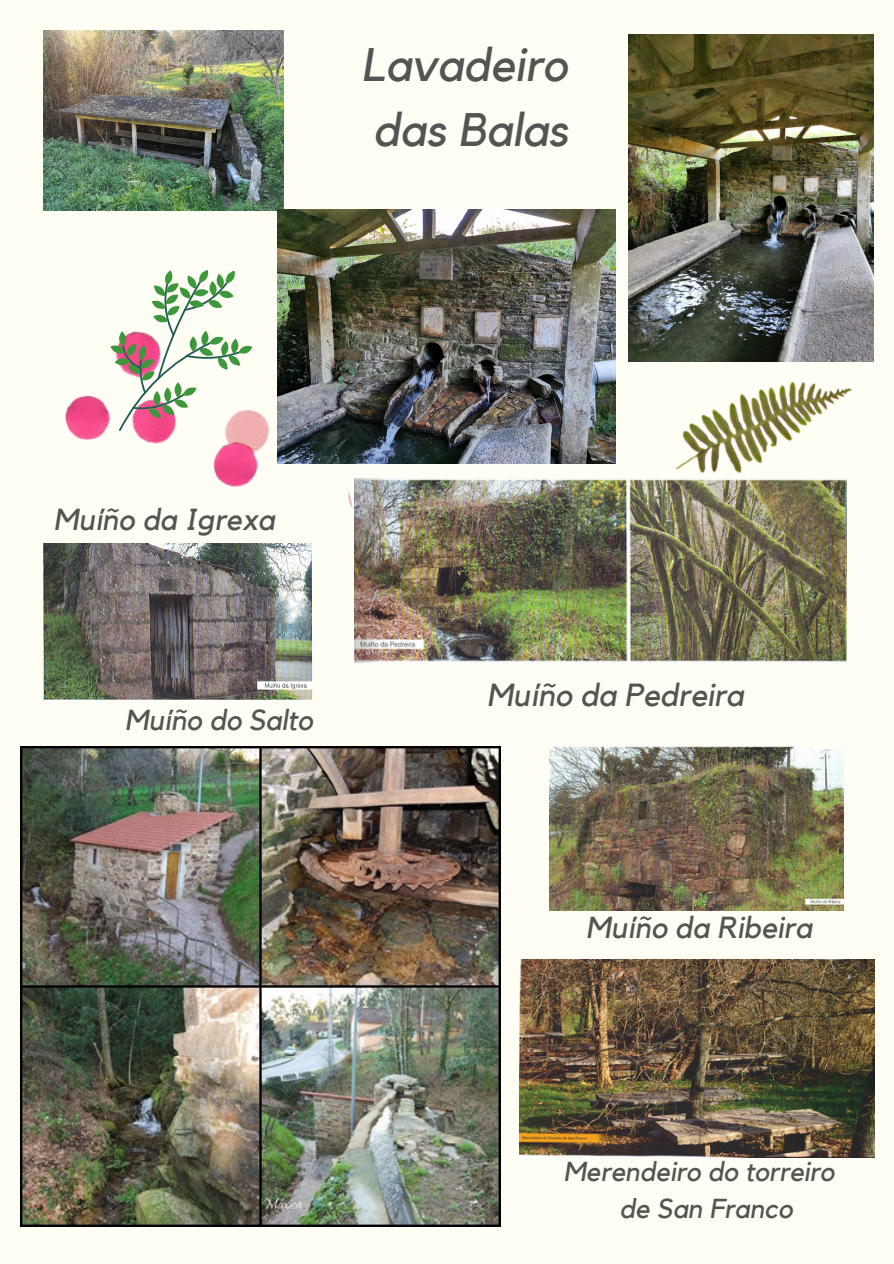
<style>
.page{position:relative;width:894px;height:1264px;background:#fff}
.page>*{position:absolute;margin:0;border:0;box-sizing:border-box;transform-origin:0 0}
.t1{font:italic 46.8px "Kollektif";color:#545454}
.t2{font:italic 31.8px "Kollektif";color:#545454}
.t3{font:italic 30.3px "Kollektif";color:#545454}
.t4{font:italic 28.8px "Kollektif";color:#545454}
.t5{font:italic 27.3px "Kollektif";color:#545454}
</style>
<div class="page">
<div style="left:0;top:0;width:893px;height:1263px;background:#fffef4"></div>
<img style="left:43px;top:71px;width:316px;height:532px">
<img style="left:43px;top:30px;width:240px;height:180px">
<img style="left:278px;top:210px;width:337px;height:253px">
<img style="left:628px;top:35px;width:245px;height:326px">
<img style="left:519px;top:959px;width:354px;height:198px">
<img style="left:21px;top:746px;width:479px;height:479px">
<img style="left:355px;top:478px;width:490px;height:184px">
<img style="left:549px;top:746px;width:294px;height:164px">
<img style="left:43px;top:543px;width:270px;height:157px">
<svg style="left:108px;top:267px;width:145px;height:180px"></svg>
<img style="left:659px;top:346px;width:201px;height:154px">
<p class="t1" style="left:361px;top:43px;width:207px">Lavadeiro</p>
<p class="t1" style="left:372px;top:108px;width:197px">das Balas</p>
<p class="t3" style="left:53px;top:505px;width:222px">Muíño da Igrexa</p>
<p class="t4" style="left:125px;top:706px;width:189px">Muíño do Salto</p>
<p class="t2" style="left:486px;top:680px;width:258px">Muíño da Pedreira</p>
<p class="t3" style="left:585px;top:913px;width:227px">Muíño da Ribeira</p>
<p class="t5" style="left:563px;top:1158px;width:272px">Merendeiro do torreiro</p>
<p class="t5" style="left:619px;top:1195px;width:174px">de San Franco</p>
</div>
